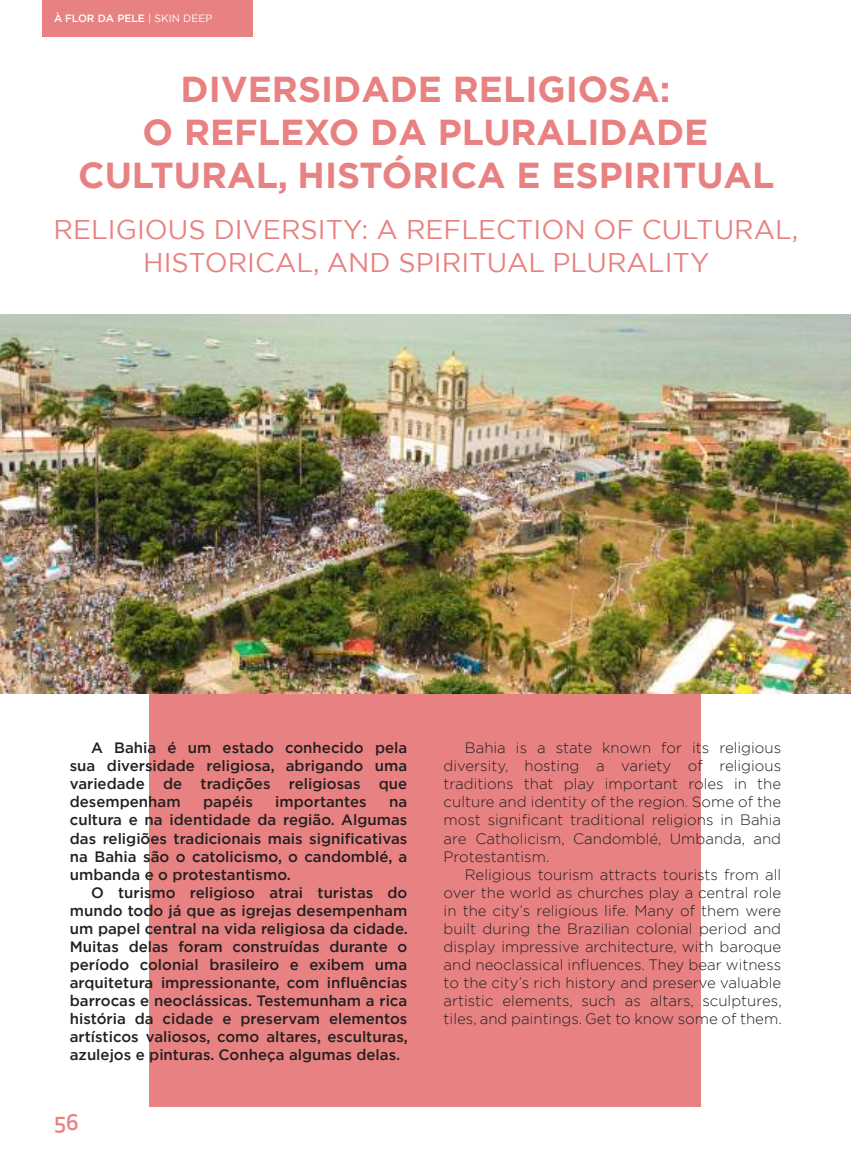
<style>
.page{position:relative;width:851px;height:1149px;background:#fff}
.page>*{position:absolute;margin:0;border:0;box-sizing:border-box;transform-origin:0 0}
.t1{font:700 36px/43.2px "Gotham";color:#e88282;text-align:center}
.t2{font:27px/32.4px "Gotham";color:#e88282;text-align:center}
.t3{font:500 21px "Apex New";color:#e88282}
.t4{font:500 15px/18px "Gotham";color:#241f1f;text-align:justify}
.t5{font:300 15px/18px "Gotham";color:#241f1f;text-align:justify}
.t6{font:500 10.5px "Gotham";color:#fff}
.s1{font-weight:400}
</style>
<div class="page">
<div style="left:150px;top:421px;width:551px;height:685px;background:#e88282"></div>
<div style="left:43px;top:0;width:210px;height:36px;background:#e88282"></div>
<img style="left:0;top:315px;width:850px;height:378px">
<p class="t6" style="left:54px;top:12px;width:160px">À FLOR DA PELE <span class="s1">| SKIN DEEP</span></p>
<h1 class="t1" style="left:78px;top:67px;width:697px">DIVERSIDADE RELIGIOSA:<br>O REFLEXO DA PLURALIDADE<br>CULTURAL, HISTÓRICA E ESPIRITUAL</h1>
<h2 class="t2" style="left:54px;top:213px;width:746px">RELIGIOUS DIVERSITY: A REFLECTION OF CULTURAL,<br>HISTORICAL, AND SPIRITUAL PLURALITY</h2>
<p class="t4" style="left:70px;top:738px;width:339px;text-indent:21px">A Bahia é um estado conhecido pela sua diversidade religiosa, abrigando uma variedade de tradições religiosas que desempenham</p>
<p class="t4" style="left:203px;top:792px;width:51px">papéis</p>
<p class="t4" style="left:275px;top:792px;width:93px">importantes</p>
<p class="t4" style="left:70px;top:792px;width:339px;text-indent:319px">na cultura e na identidade da região. Algumas das religiões tradicionais mais significativas na Bahia são o catolicismo, o candomblé, a umbanda e o protestantismo.</p>
<p class="t4" style="left:70px;top:882px;width:339px;text-indent:21px">O turismo religioso atrai turistas do mundo todo já que as igrejas desempenham um papel central na vida religiosa da cidade.<br>Muitas delas foram construídas durante o período colonial brasileiro e exibem uma arquitetura impressionante, com influências barrocas e neoclássicas. Testemunham a rica história da cidade e preservam elementos artísticos valiosos, como altares, esculturas, azulejos e pinturas. Conheça algumas delas.</p>
<h3 class="t3" style="left:54px;top:1108px;width:26px">56</h3>
<p class="t5" style="left:443px;top:738px;width:339px;text-indent:21px">Bahia is a state known for its religious diversity, hosting a variety of religious traditions that play important roles in the culture and identity of the region. Some of the most significant traditional religions in Bahia are Catholicism, Candomblé, Umbanda, and Protestantism.</p>
<p class="t5" style="left:443px;top:864px;width:339px;text-indent:21px">Religious tourism attracts tourists from all over the world as churches play a central role in the city’s religious life. Many of them were built during the Brazilian colonial period and display impressive architecture, with baroque and neoclassical influences. They bear witness to the city’s rich history and preserve valuable artistic elements, such as altars, sculptures, tiles, and paintings. Get to know some of them.</p>
</div>
